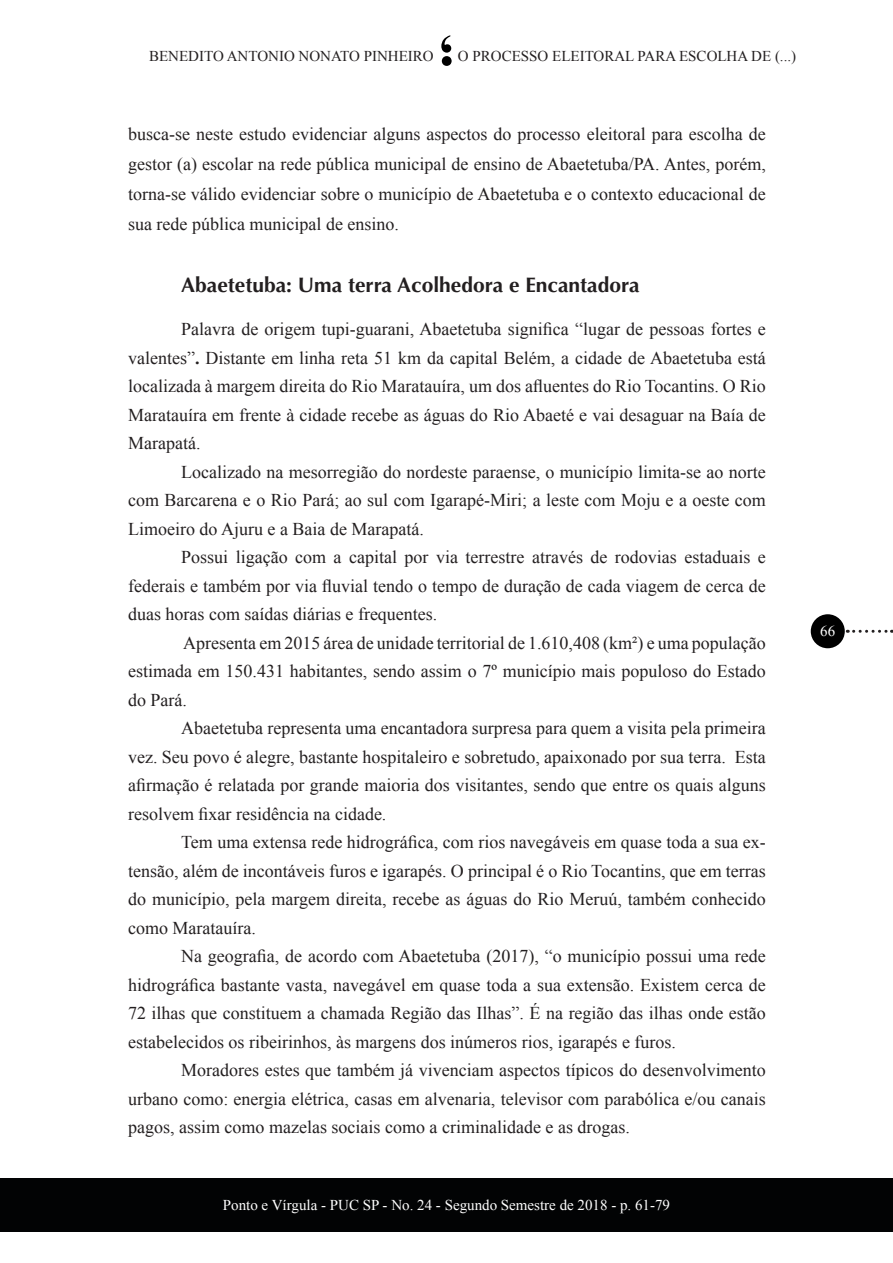
<style>
.page{position:relative;width:893px;height:1263px;background:#fff}
.page>*{position:absolute;margin:0;border:0;box-sizing:border-box;transform-origin:0 0}
.t1{font:700 21px "Optima";color:#231f20}
.t2{font:18px/28.5px "Times New Roman";color:#231f20;text-align:justify}
.t3{font:15px "Times New Roman";color:#231f20}
.t4{font:15px "Times New Roman";color:#fff}
.s1{font-weight:700}
</style>
<div class="page">
<svg style="left:441px;top:35px;width:11px;height:31px"></svg>
<div style="left:0;top:1178px;width:893px;height:54px;background:#020304"></div>
<div style="left:811px;top:614px;width:34px;height:34px;background:#000;border-radius:50%"></div>
<svg style="left:854px;top:630px;width:38px;height:3px"></svg>
<p class="t3" style="left:149px;top:46px;width:286px">BENEDITO ANTONIO NONATO PINHEIRO</p>
<p class="t3" style="left:458px;top:46px;width:340px">O PROCESSO ELEITORAL PARA ESCOLHA DE (...)</p>
<p class="t2" style="left:128px;top:119px;width:639px;line-height:30px">busca-se neste estudo evidenciar alguns aspectos do processo eleitoral para escolha de gestor (a) escolar na rede pública municipal de ensino de Abaetetuba/PA. Antes, porém, torna-se válido evidenciar sobre o município de Abaetetuba e o contexto educacional de sua rede pública municipal de ensino.</p>
<p class="t1" style="left:181px;top:272px;width:460px">Abaetetuba: Uma terra Acolhedora e Encantadora</p>
<p class="t2" style="left:128px;top:314px;width:639px;text-indent:53px">Palavra de origem tupi-guarani, Abaetetuba significa “lugar de pessoas fortes e valentes”<span class="s1">.</span> Distante em linha reta 51 km da capital Belém, a cidade de Abaetetuba está localizada à margem direita do Rio Maratauíra, um dos afluentes do Rio Tocantins. O Rio Maratauíra em frente à cidade recebe as águas do Rio Abaeté e vai desaguar na Baía de Marapatá.</p>
<p class="t2" style="left:128px;top:457px;width:639px;text-indent:53px">Localizado na mesorregião do nordeste paraense, o município limita-se ao norte com Barcarena e o Rio Pará; ao sul com Igarapé-Miri; a leste com Moju e a oeste com Limoeiro do Ajuru e a Baia de Marapatá.</p>
<p class="t2" style="left:128px;top:542px;width:639px;text-indent:53px">Possui ligação com a capital por via terrestre através de rodovias estaduais e federais e também por via fluvial tendo o tempo de duração de cada viagem de cerca de duas horas com saídas diárias e frequentes.</p>
<p class="t2" style="left:128px;top:628px;width:639px;text-indent:55px">Apresenta em 2015 área de unidade territorial de 1.610,408 (km²) e uma população estimada em 150.431 habitantes, sendo assim o 7º município mais populoso do Estado do Pará.</p>
<p class="t2" style="left:128px;top:713px;width:639px;text-indent:53px">Abaetetuba representa uma encantadora surpresa para quem a visita pela primeira vez. Seu povo é alegre, bastante hospitaleiro e sobretudo, apaixonado por sua terra. Esta afirmação é relatada por grande maioria dos visitantes, sendo que entre os quais alguns resolvem fixar residência na cidade.</p>
<p class="t2" style="left:128px;top:827px;width:639px;text-indent:53px">Tem uma extensa rede hidrográfica, com rios navegáveis em quase toda a sua ex&shy;tensão, além de incontáveis furos e igarapés. O principal é o Rio Tocantins, que em terras do município, pela margem direita, recebe as águas do Rio Meruú, também conhecido como Maratauíra.</p>
<p class="t2" style="left:128px;top:941px;width:639px;text-indent:53px">Na geografia, de acordo com Abaetetuba (2017), “o município possui uma rede hidrográfica bastante vasta, navegável em quase toda a sua extensão. Existem cerca de 72 ilhas que constituem a chamada Região das Ilhas”. É na região das ilhas onde estão estabelecidos os ribeirinhos, às margens dos inúmeros rios, igarapés e furos.</p>
<p class="t2" style="left:128px;top:1055px;width:639px;text-indent:53px">Moradores estes que também já vivenciam aspectos típicos do desenvolvimento urbano como: energia elétrica, casas em alvenaria, televisor com parabólica e/ou canais pagos, assim como mazelas sociais como a criminalidade e as drogas.</p>
<p class="t4" style="left:223px;top:1195px;width:449px">Ponto e Vírgula - PUC SP - No. 24 - Segundo Semestre de 2018 - p. 61-79</p>
<p class="t4" style="left:820px;top:621px;width:16px">66</p>
</div>
